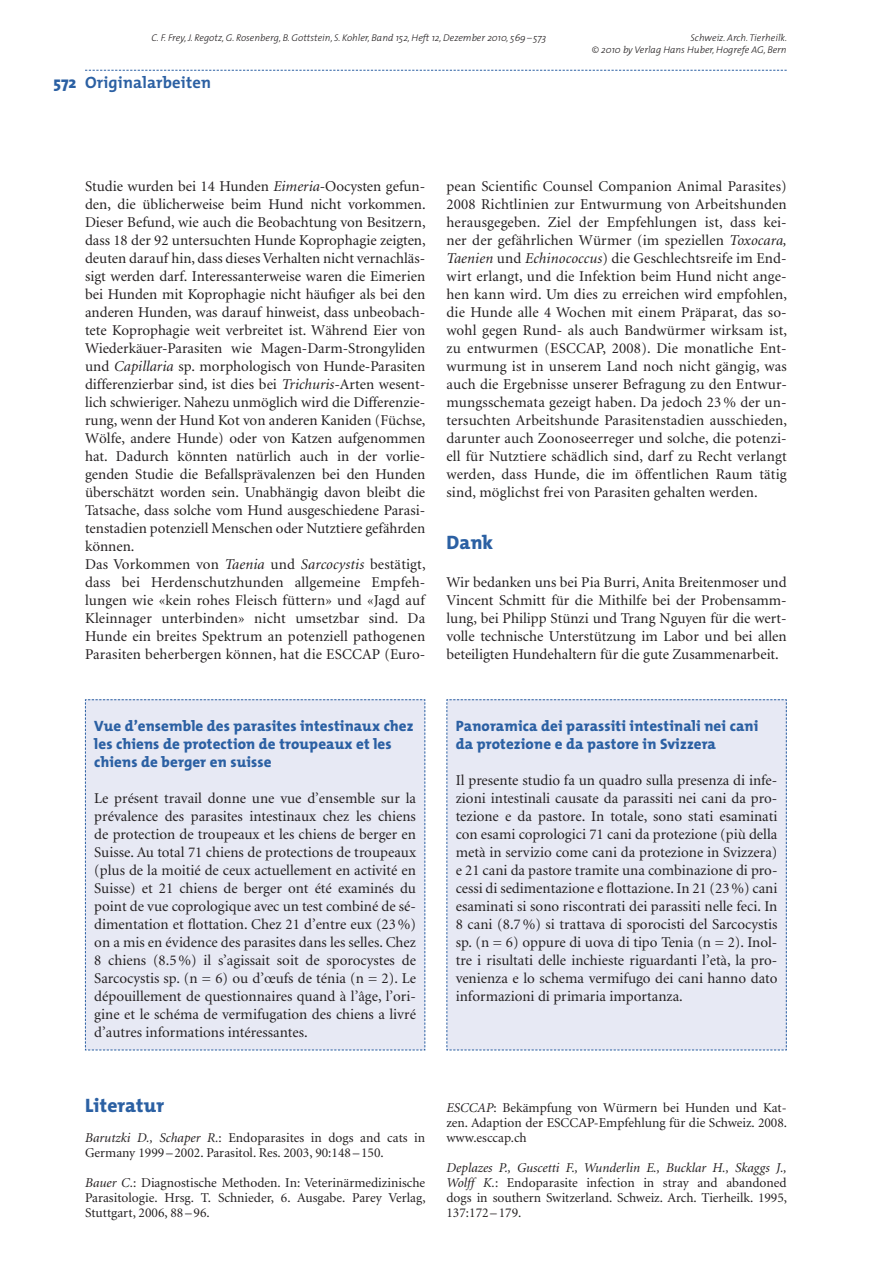
<style>
.page{position:relative;width:893px;height:1263px;background:#fff}
.page>*{position:absolute;margin:0;border:0;box-sizing:border-box;transform-origin:0 0}
.t1{font:800 19.5px "The Mix";letter-spacing:.01em;color:#2b60a3}
.t2{font:700 16.5px "The Mix";letter-spacing:.01em;color:#2b60a3}
.t3{font:15px/18px "Minion";color:#231f20;text-align:justify}
.t4{font:800 15px/18px "The Mix";letter-spacing:.01em;color:#2b60a3}
.t5{font:13.5px/15px "Minion";color:#231f20;text-align:justify}
.t6{font:italic 300 9.75px/12px "The Mix";color:#231f20;text-align:right}
.s1{font-weight:800}
.s2{font-style:italic}
</style>
<div class="page">
<svg style="left:85px;top:70px;width:702px;height:1px"></svg>
<div style="left:85px;top:699px;width:341px;height:352px;background:#e7e9f4"></div>
<div style="left:446px;top:699px;width:341px;height:352px;background:#e7e9f4"></div>
<p class="t6" style="left:151px;top:32px;width:397px">C. F. Frey, J. Regotz, G. Rosenberg, B. Gottstein, S. Kohler, Band 152, Heft 12, Dezember 2010, 569 – 573</p>
<p class="t6" style="left:592px;top:32px;width:197px">Schweiz. Arch. Tierheilk.<br>© 2010 by Verlag Hans Huber, Hogrefe AG, Bern</p>
<p class="t2" style="left:54px;top:75px;width:159px"><span class="s1">572</span> Originalarbeiten</p>
<p class="t3" style="left:85px;top:179px;width:342px;text-align:left">Studie wurden bei 14 Hunden <span class="s2">Eimeria</span>-Oocysten gefun&shy;den, die üblicherweise beim Hund nicht vorkommen.<br>Dieser Befund, wie auch die Beobachtung von Besitzern, dass 18 der 92 untersuchten Hunde Koprophagie zeigten, deuten darauf hin, dass dieses Verhalten nicht vernachläs&shy;sigt werden darf. Interessanterweise waren die Eimerien bei Hunden mit Koprophagie nicht häufiger als bei den anderen Hunden, was darauf hinweist, dass unbeobach&shy;tete Koprophagie weit verbreitet ist. Während Eier von Wiederkäuer-Parasiten wie Magen-Darm-Strongyliden und <span class="s2">Capillaria</span> sp. morphologisch von Hunde-Parasiten differenzierbar sind, ist dies bei <span class="s2">Trichuris-</span>Arten wesent&shy;lich schwieriger. Nahezu unmöglich wird die Differenzie&shy;rung, wenn der Hund Kot von anderen Kaniden (Füchse, Wölfe, andere Hunde) oder von Katzen aufgenommen hat. Dadurch könnten natürlich auch in der vorlie&shy;genden Studie die Befallsprävalenzen bei den Hunden überschätzt worden sein. Unabhängig davon bleibt die Tatsache, dass solche vom Hund ausgeschiedene Parasi&shy;tenstadien potenziell Menschen oder Nutztiere gefährden können.<br>Das Vorkommen von <span class="s2">Taenia</span> und <span class="s2">Sarcocystis</span> bestätigt, dass bei Herdenschutzhunden allgemeine Empfeh&shy;lungen wie «kein rohes Fleisch füttern» und «Jagd auf Kleinnager unterbinden» nicht umsetzbar sind. Da Hunde ein breites Spektrum an potenziell pathogenen Parasiten beherbergen können, hat die ESCCAP (Euro-</p>
<p class="t3" style="left:446px;top:179px;width:342px">pean Scientific Counsel Companion Animal Parasites)<br>2008 Richtlinien zur Entwurmung von Arbeitshunden herausgegeben. Ziel der Empfehlungen ist, dass kei&shy;ner der gefährlichen Würmer (im speziellen <span class="s2">Toxocara, Taenien</span> und <span class="s2">Echinococcus</span>) die Geschlechtsreife im End&shy;wirt erlangt, und die Infektion beim Hund nicht ange&shy;hen kann wird. Um dies zu erreichen wird empfohlen, die Hunde alle 4 Wochen mit einem Präparat, das so&shy;wohl gegen Rund- als auch Bandwürmer wirksam ist, zu entwurmen (ESCCAP, 2008). Die monatliche Ent&shy;wurmung ist in unserem Land noch nicht gängig, was auch die Ergebnisse unserer Befragung zu den Entwur&shy;mungsschemata gezeigt haben. Da jedoch 23 % der un&shy;tersuchten Arbeitshunde Parasitenstadien ausschieden, darunter auch Zoonoseerreger und solche, die potenzi&shy;ell für Nutztiere schädlich sind, darf zu Recht verlangt werden, dass Hunde, die im öffentlichen Raum tätig sind, möglichst frei von Parasiten gehalten werden.</p>
<h1 class="t1" style="left:446px;top:533px;width:48px">Dank</h1>
<p class="t3" style="left:446px;top:575px;width:342px">Wir bedanken uns bei Pia Burri, Anita Breitenmoser und Vincent Schmitt für die Mithilfe bei der Probensamm&shy;lung, bei Philipp Stünzi und Trang Nguyen für die wert&shy;volle technische Unterstützung im Labor und bei allen beteiligten Hundehaltern für die gute Zusammenarbeit.</p>
<p class="t4" style="left:94px;top:718px;width:321px">Vue d’ensemble des parasites intestinaux chez les chiens de protection de troupeaux et les chiens de berger en suisse</p>
<p class="t3" style="left:94px;top:791px;width:323px">Le présent travail donne une vue d’ensemble sur la prévalence des parasites intestinaux chez les chiens de protection de troupeaux et les chiens de berger en Suisse. Au total 71 chiens de protections de troupeaux (plus de la moitié de ceux actuellement en activité en Suisse) et 21 chiens de berger ont été examinés du point de vue coprologique avec un test combiné de sé&shy;dimentation et flottation. Chez 21 d’entre eux (23 %) on a mis en évidence des parasites dans les selles. Chez 8 chiens (8.5 %) il s’agissait soit de sporocystes de Sarcocystis sp. (n = 6) ou d’œufs de ténia (n = 2). Le dépouillement de questionnaires quand à l’âge, l’ori&shy;gine et le schéma de vermifugation des chiens a livré d’autres informations intéressantes.</p>
<p class="t4" style="left:456px;top:718px;width:304px">Panoramica dei parassiti intestinali nei cani da protezione e da pastore in Svizzera</p>
<p class="t3" style="left:456px;top:773px;width:323px">Il presente studio fa un quadro sulla presenza di infe&shy;zioni intestinali causate da parassiti nei cani da pro&shy;tezione e da pastore. In totale, sono stati esaminati con esami coprologici 71 cani da protezione (più della metà in servizio come cani da protezione in Svizzera) e 21 cani da pastore tramite una combinazione di pro&shy;cessi di sedimentazione e flottazione. In 21 (23 %) cani esaminati si sono riscontrati dei parassiti nelle feci. In 8 cani (8.7 %) si trattava di sporocisti del Sarcocystis sp. (n = 6) oppure di uova di tipo Tenia (n = 2). Inol&shy;tre i risultati delle inchieste riguardanti l’età, la pro&shy;venienza e lo schema vermifugo dei cani hanno dato informazioni di primaria importanza.</p>
<h1 class="t1" style="left:85px;top:1096px;width:80px">Literatur</h1>
<p class="t5" style="left:85px;top:1131px;width:342px"><span class="s2">Barutzki D., Schaper R.</span>: Endoparasites in dogs and cats in<br>Germany 1999 – 2002. Parasitol. Res. 2003, 90:148 – 150.</p>
<p class="t5" style="left:85px;top:1176px;width:342px"><span class="s2">Bauer C.</span>: Diagnostische Methoden. In: Veterinärmedizinische Parasitologie. Hrsg. T. Schnieder, 6. Ausgabe. Parey Verlag, Stuttgart, 2006, 88 – 96.</p>
<p class="t5" style="left:446px;top:1102px;width:342px"><span class="s2">ESCCAP</span>: Bekämpfung von Würmern bei Hunden und Kat&shy;zen. Adaption der ESCCAP-Empfehlung für die Schweiz. 2008. www.esccap.ch</p>
<p class="t5" style="left:446px;top:1162px;width:342px"><span class="s2">Deplazes P., Guscetti F., Wunderlin E., Bucklar H., Skaggs J., Wolff K.</span>: Endoparasite infection in stray and abandoned dogs in southern Switzerland. Schweiz. Arch. Tierheilk. 1995, 137:172 – 179.</p>
</div>
